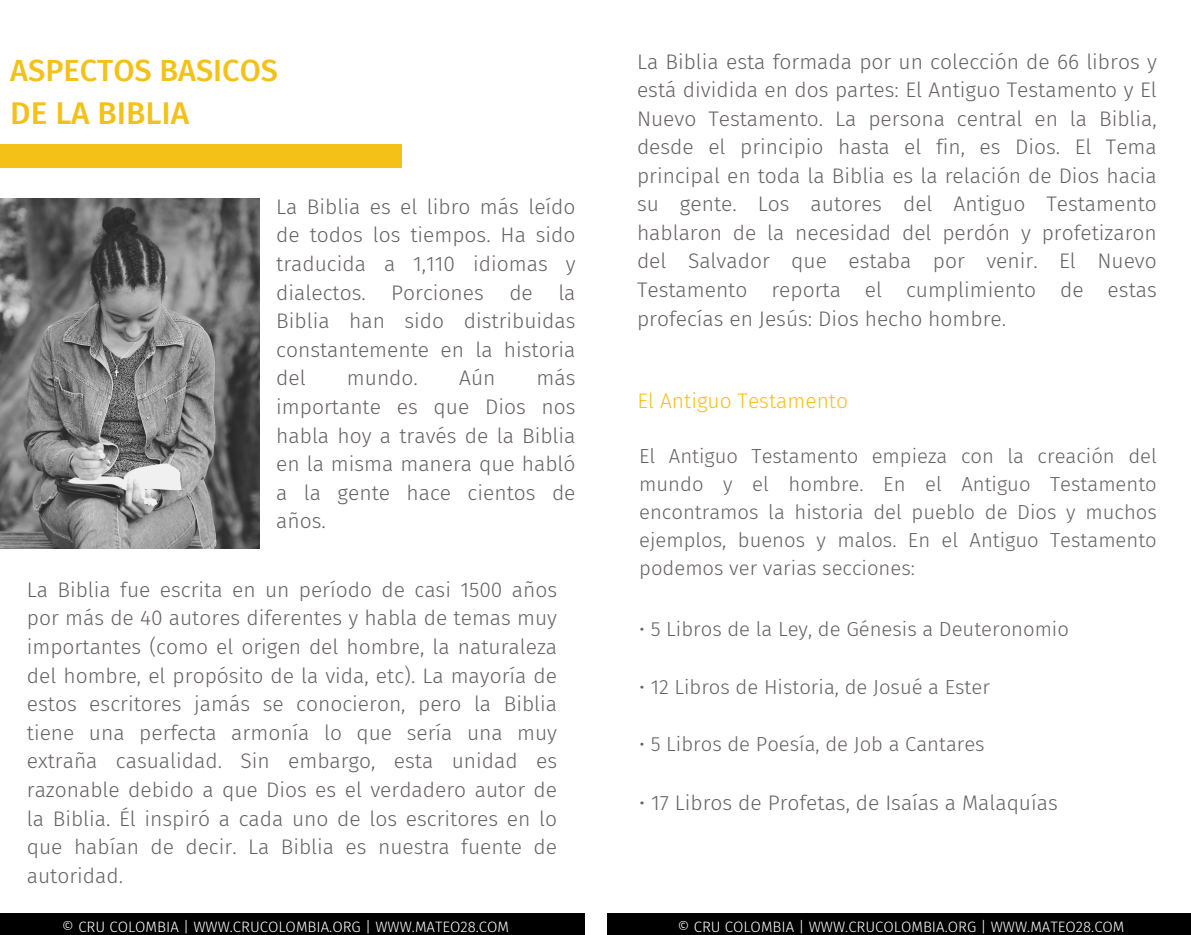
<style>
.page{position:relative;width:1191px;height:935px;background:#fff}
.page>*{position:absolute;margin:0;border:0;box-sizing:border-box;transform-origin:0 0}
.t1{font:500 31.5px "Fira Sans";color:#f4c119}
.t2{font:500 30.6px "Fira Sans";color:#f4c119}
.t3{font:300 21px/28.7px "Fira Sans";color:#666062;text-align:justify}
.t4{font:300 21px "Fira Sans";color:#f4c119}
.t5{font:300 20.25px/28.2px "Fira Sans";color:#666062;text-align:justify}
.t6{font:300 15px "Fira Sans";color:#fff}
</style>
<div class="page">
<div style="left:0;top:144px;width:402px;height:23px;background:#f4c119"></div>
<div style="left:607px;top:913px;width:583px;height:22px;background:#000"></div>
<div style="left:0;top:913px;width:584px;height:22px;background:#000"></div>
<img style="left:0;top:198px;width:259px;height:351px">
<h2 class="t2" style="left:10px;top:52px;width:269px">ASPECTOS BASICOS</h2>
<h1 class="t1" style="left:10px;top:94px;width:180px">DE LA BIBLIA</h1>
<p class="t3" style="left:276px;top:192px;width:301px">La Biblia es el libro más leído de todos los tiempos. Ha sido traducida a 1,110 idiomas y dialectos. Porciones de la Biblia han sido distribuidas constantemente en la historia del</p>
<p class="t3" style="left:276px;top:364px;width:301px;text-indent:260px">más importante es que Dios nos habla hoy a través de la Biblia en la misma manera que habló a la gente hace cientos de años.</p>
<p class="t3" style="left:347px;top:364px;width:72px">mundo.</p>
<p class="t3" style="left:459px;top:364px;width:38px">Aún</p>
<p class="t3" style="left:27px;top:575px;width:531px">La Biblia fue escrita en un período de casi 1500 años por más de 40 autores diferentes y habla de temas muy importantes (como el origen del hombre, la naturaleza del hombre, el propósito de la vida, etc). La mayoría de estos escritores jamás se conocieron, pero la Biblia tiene una perfecta armonía lo que sería una muy extraña casualidad. Sin embargo, esta unidad es razonable debido a que Dios es el verdadero autor de la Biblia. Él inspiró a cada uno de los escritores en lo que habían de decir. La Biblia es nuestra fuente de autoridad.</p>
<p class="t3" style="left:637px;top:47px;width:521px">La Biblia esta formada por un colección de 66 libros y está dividida en dos partes: El Antiguo Testamento y El Nuevo Testamento. La persona central en la Biblia, desde el principio hasta el fin, es Dios. El Tema principal en toda la Biblia es la relación de Dios hacia su gente. Los autores del Antiguo Testamento hablaron de la necesidad del perdón y profetizaron del Salvador que estaba por venir. El Nuevo Testamento reporta el cumplimiento de estas profecías en Jesús: Dios hecho hombre.</p>
<p class="t4" style="left:637px;top:388px;width:212px">El Antiguo Testamento</p>
<p class="t5" style="left:639px;top:442px;width:519px">El Antiguo Testamento empieza con la creación del mundo y el hombre. En el Antiguo Testamento encontramos la historia del pueblo de Dios y muchos ejemplos, buenos y malos. En el Antiguo Testamento podemos ver varias secciones:</p>
<p class="t5" style="left:639px;top:615px;width:431px">• 5 Libros de la Ley, de Génesis a Deuteronomio</p>
<p class="t5" style="left:639px;top:673px;width:352px">• 12 Libros de Historia, de Josué a Ester</p>
<p class="t5" style="left:639px;top:730px;width:347px">• 5 Libros de Poesía, de Job a Cantares</p>
<p class="t3" style="left:639px;top:788px;width:420px">• 17 Libros de Profetas, de Isaías a Malaquías</p>
<p class="t6" style="left:62px;top:918px;width:448px">© CRU COLOMBIA | WWW.CRUCOLOMBIA.ORG | WWW.MATEO28.COM</p>
<p class="t6" style="left:677px;top:918px;width:448px">© CRU COLOMBIA | WWW.CRUCOLOMBIA.ORG | WWW.MATEO28.COM</p>
</div>
